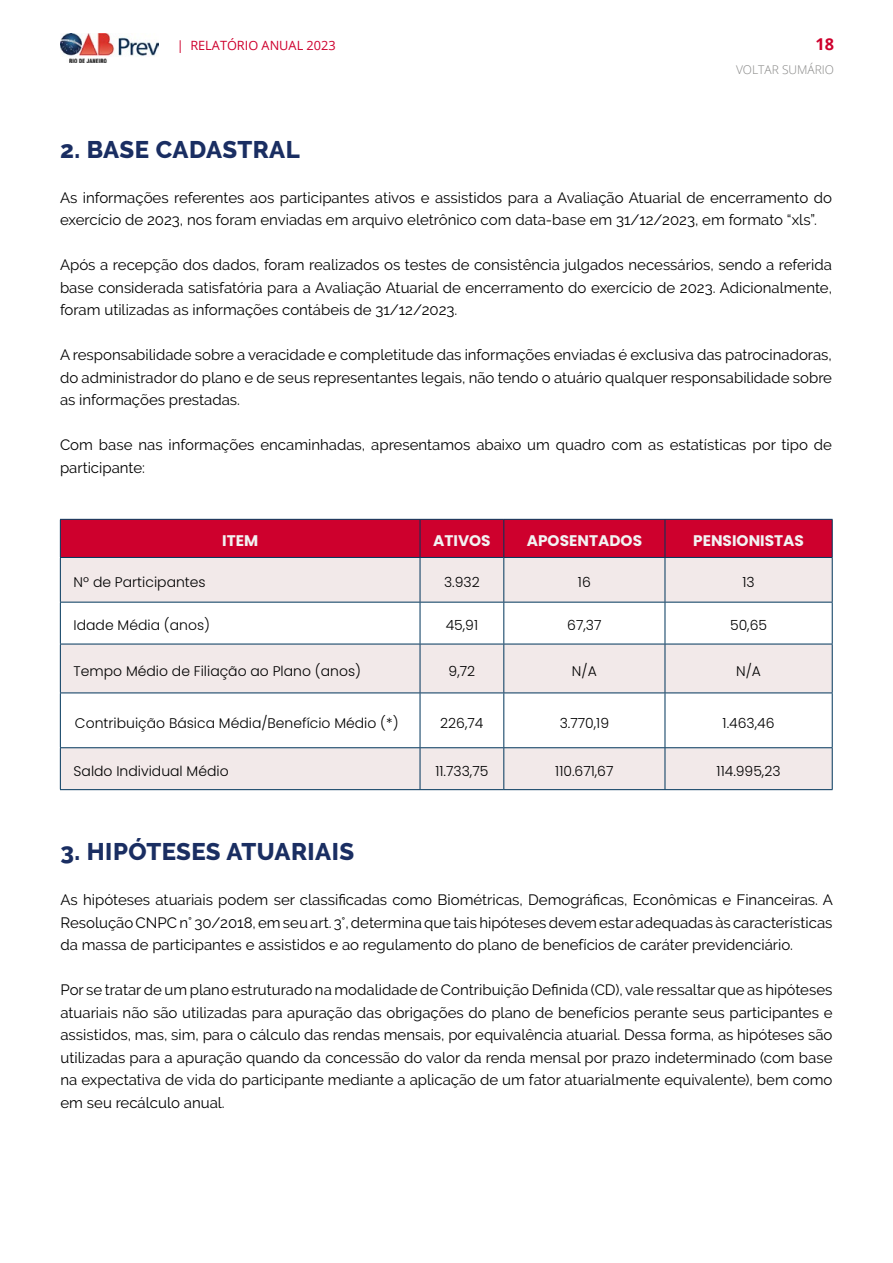
<style>
.page{position:relative;width:893px;height:1263px;background:#fff}
.page>*{position:absolute;margin:0;border:0;box-sizing:border-box;transform-origin:0 0}
.t1{font:800 24px "Raleway";letter-spacing:.02em;color:#1a2e62}
.t2{font:700 16.35px "Open Sans";color:#ce002d}
.t3{font:700 15.3px "Poppins";color:#f2f2f2}
.t4{font:15px/22.5px "Raleway";color:#000;text-align:justify}
.t5{font:300 13.95px "Poppins";color:#000}
.t6{font:12.75px "Open Sans";color:#ce002d}
.t7{font:300 12px "Open Sans";color:#858584}
</style>
<div class="page">
<img style="left:61px;top:33px;width:98px;height:29px">
<div style="left:61px;top:520px;width:771px;height:37px;background:#ce002d"></div>
<svg style="left:61px;top:558px;width:771px;height:231px;fill:#f2e9e9"></svg>
<svg style="left:61px;top:603px;width:771px;height:89px"></svg>
<hr style="left:60px;top:558px;width:1px;height:44px;background:#00355b">
<hr style="left:832px;top:558px;width:1px;height:44px;background:#00355b">
<hr style="left:60px;top:602px;width:1px;height:42px;background:#00355b">
<hr style="left:832px;top:602px;width:1px;height:42px;background:#00355b">
<hr style="left:60px;top:644px;width:1px;height:48px;background:#00355b">
<hr style="left:832px;top:644px;width:1px;height:48px;background:#00355b">
<hr style="left:60px;top:693px;width:1px;height:54px;background:#00355b">
<hr style="left:832px;top:693px;width:1px;height:54px;background:#00355b">
<hr style="left:60px;top:748px;width:1px;height:41px;background:#00355b">
<hr style="left:832px;top:748px;width:1px;height:41px;background:#00355b">
<hr style="left:60px;top:789px;width:360px;height:1px;background:#00355b">
<hr style="left:420px;top:789px;width:84px;height:1px;background:#00355b">
<hr style="left:504px;top:789px;width:161px;height:1px;background:#00355b">
<hr style="left:665px;top:789px;width:168px;height:1px;background:#00355b">
<hr style="left:420px;top:558px;width:1px;height:44px;background:#00355b">
<hr style="left:503px;top:558px;width:1px;height:44px;background:#00355b">
<hr style="left:665px;top:558px;width:1px;height:44px;background:#00355b">
<hr style="left:60px;top:602px;width:360px;height:1px;background:#00355b">
<hr style="left:420px;top:602px;width:84px;height:1px;background:#00355b">
<hr style="left:420px;top:602px;width:1px;height:42px;background:#00355b">
<hr style="left:504px;top:602px;width:161px;height:1px;background:#00355b">
<hr style="left:503px;top:602px;width:1px;height:42px;background:#00355b">
<hr style="left:665px;top:602px;width:168px;height:1px;background:#00355b">
<hr style="left:665px;top:602px;width:1px;height:42px;background:#00355b">
<hr style="left:60px;top:644px;width:360px;height:1px;background:#00355b">
<hr style="left:420px;top:644px;width:84px;height:1px;background:#00355b">
<hr style="left:420px;top:644px;width:1px;height:48px;background:#00355b">
<hr style="left:504px;top:644px;width:161px;height:1px;background:#00355b">
<hr style="left:503px;top:644px;width:1px;height:48px;background:#00355b">
<hr style="left:665px;top:644px;width:168px;height:1px;background:#00355b">
<hr style="left:665px;top:644px;width:1px;height:48px;background:#00355b">
<hr style="left:60px;top:692px;width:360px;height:1px;background:#00355b">
<hr style="left:420px;top:692px;width:84px;height:1px;background:#00355b">
<hr style="left:420px;top:693px;width:1px;height:54px;background:#00355b">
<hr style="left:504px;top:692px;width:161px;height:1px;background:#00355b">
<hr style="left:503px;top:693px;width:1px;height:54px;background:#00355b">
<hr style="left:665px;top:692px;width:168px;height:1px;background:#00355b">
<hr style="left:665px;top:693px;width:1px;height:54px;background:#00355b">
<hr style="left:60px;top:747px;width:360px;height:1px;background:#00355b">
<hr style="left:420px;top:747px;width:84px;height:1px;background:#00355b">
<hr style="left:420px;top:748px;width:1px;height:41px;background:#00355b">
<hr style="left:504px;top:747px;width:161px;height:1px;background:#00355b">
<hr style="left:503px;top:748px;width:1px;height:41px;background:#00355b">
<hr style="left:665px;top:747px;width:168px;height:1px;background:#00355b">
<hr style="left:665px;top:748px;width:1px;height:41px;background:#00355b">
<hr style="left:60px;top:519px;width:360px;height:1px;background:#00355b">
<hr style="left:60px;top:520px;width:1px;height:37px;background:#00355b">
<hr style="left:420px;top:519px;width:84px;height:1px;background:#00355b">
<hr style="left:420px;top:520px;width:1px;height:37px;background:#00355b">
<hr style="left:504px;top:519px;width:161px;height:1px;background:#00355b">
<hr style="left:503px;top:520px;width:1px;height:37px;background:#00355b">
<hr style="left:665px;top:519px;width:168px;height:1px;background:#00355b">
<hr style="left:665px;top:520px;width:1px;height:37px;background:#00355b">
<hr style="left:832px;top:520px;width:1px;height:37px;background:#00355b">
<hr style="left:60px;top:557px;width:360px;height:1px;background:#00355b">
<hr style="left:420px;top:557px;width:84px;height:1px;background:#00355b">
<hr style="left:504px;top:557px;width:161px;height:1px;background:#00355b">
<hr style="left:665px;top:557px;width:168px;height:1px;background:#00355b">
<p class="t6" style="left:177px;top:37px;width:161px">| RELATÓRIO ANUAL 2023</p>
<p class="t2" style="left:815px;top:33px;width:20px">18</p>
<p class="t7" style="left:736px;top:61px;width:100px">VOLTAR SUMÁRIO</p>
<h1 class="t1" style="left:60px;top:135px;width:241px">2. BASE CADASTRAL</h1>
<p class="t4" style="left:60px;top:186px;width:773px">As informações referentes aos participantes ativos e assistidos para a Avaliação Atuarial de encerramento do exercício de 2023, nos foram enviadas em arquivo eletrônico com data-base em 31/12/2023, em formato “xls”.</p>
<p class="t4" style="left:60px;top:253px;width:773px">Após a recepção dos dados, foram realizados os testes de consistência julgados necessários, sendo a referida base considerada satisfatória para a Avaliação Atuarial de encerramento do exercício de 2023. Adicionalmente, foram utilizadas as informações contábeis de 31/12/2023.</p>
<p class="t4" style="left:60px;top:343px;width:774px">A responsabilidade sobre a veracidade e completitude das informações enviadas é exclusiva das patrocinadoras, do administrador do plano e de seus representantes legais, não tendo o atuário qualquer responsabilidade sobre as informações prestadas.</p>
<p class="t4" style="left:60px;top:433px;width:774px">Com base nas informações encaminhadas, apresentamos abaixo um quadro com as estatísticas por tipo de participante:</p>
<p class="t3" style="left:222px;top:532px;width:38px">ITEM</p>
<p class="t3" style="left:433px;top:532px;width:59px">ATIVOS</p>
<p class="t3" style="left:527px;top:532px;width:117px">APOSENTADOS</p>
<p class="t3" style="left:693px;top:532px;width:112px">PENSIONISTAS</p>
<p class="t5" style="left:74px;top:574px;width:134px">Nº de Participantes</p>
<p class="t5" style="left:444px;top:574px;width:37px">3.932</p>
<p class="t5" style="left:578px;top:574px;width:14px">16</p>
<p class="t5" style="left:742px;top:574px;width:14px">13</p>
<p class="t5" style="left:74px;top:617px;width:138px">Idade Média (anos)</p>
<p class="t5" style="left:446px;top:617px;width:34px">45,91</p>
<p class="t5" style="left:567px;top:617px;width:36px">67,37</p>
<p class="t5" style="left:730px;top:617px;width:39px">50,65</p>
<p class="t5" style="left:74px;top:663px;width:289px">Tempo Médio de Filiação ao Plano (anos)</p>
<p class="t5" style="left:449px;top:663px;width:28px">9,72</p>
<p class="t5" style="left:572px;top:663px;width:26px">N/A</p>
<p class="t5" style="left:736px;top:663px;width:26px">N/A</p>
<p class="t5" style="left:75px;top:715px;width:325px">Contribuição Básica Média/Benefício Médio (*)</p>
<p class="t5" style="left:440px;top:715px;width:45px">226,74</p>
<p class="t5" style="left:560px;top:715px;width:51px">3.770,19</p>
<p class="t5" style="left:723px;top:715px;width:53px">1.463,46</p>
<p class="t5" style="left:74px;top:763px;width:157px">Saldo Individual Médio</p>
<p class="t5" style="left:435px;top:763px;width:54px">11.733,75</p>
<p class="t5" style="left:555px;top:763px;width:60px">110.671,67</p>
<p class="t5" style="left:717px;top:763px;width:65px">114.995,23</p>
<h1 class="t1" style="left:60px;top:838px;width:295px">3. HIPÓTESES ATUARIAIS</h1>
<p class="t4" style="left:60px;top:889px;width:774px">As hipóteses atuariais podem ser classificadas como Biométricas, Demográficas, Econômicas e Financeiras. A Resolução CNPC n° 30/2018, em seu art. 3°, determina que tais hipóteses devem estar adequadas às características da massa de participantes e assistidos e ao regulamento do plano de benefícios de caráter previdenciário.</p>
<p class="t4" style="left:60px;top:979px;width:774px">Por se tratar de um plano estruturado na modalidade de Contribuição Definida (CD), vale ressaltar que as hipóteses atuariais não são utilizadas para apuração das obrigações do plano de benefícios perante seus participantes e assistidos, mas, sim, para o cálculo das rendas mensais, por equivalência atuarial. Dessa forma, as hipóteses são utilizadas para a apuração quando da concessão do valor da renda mensal por prazo indeterminado (com base na expectativa de vida do participante mediante a aplicação de um fator atuarialmente equivalente), bem como em seu recálculo anual.</p>
</div>
